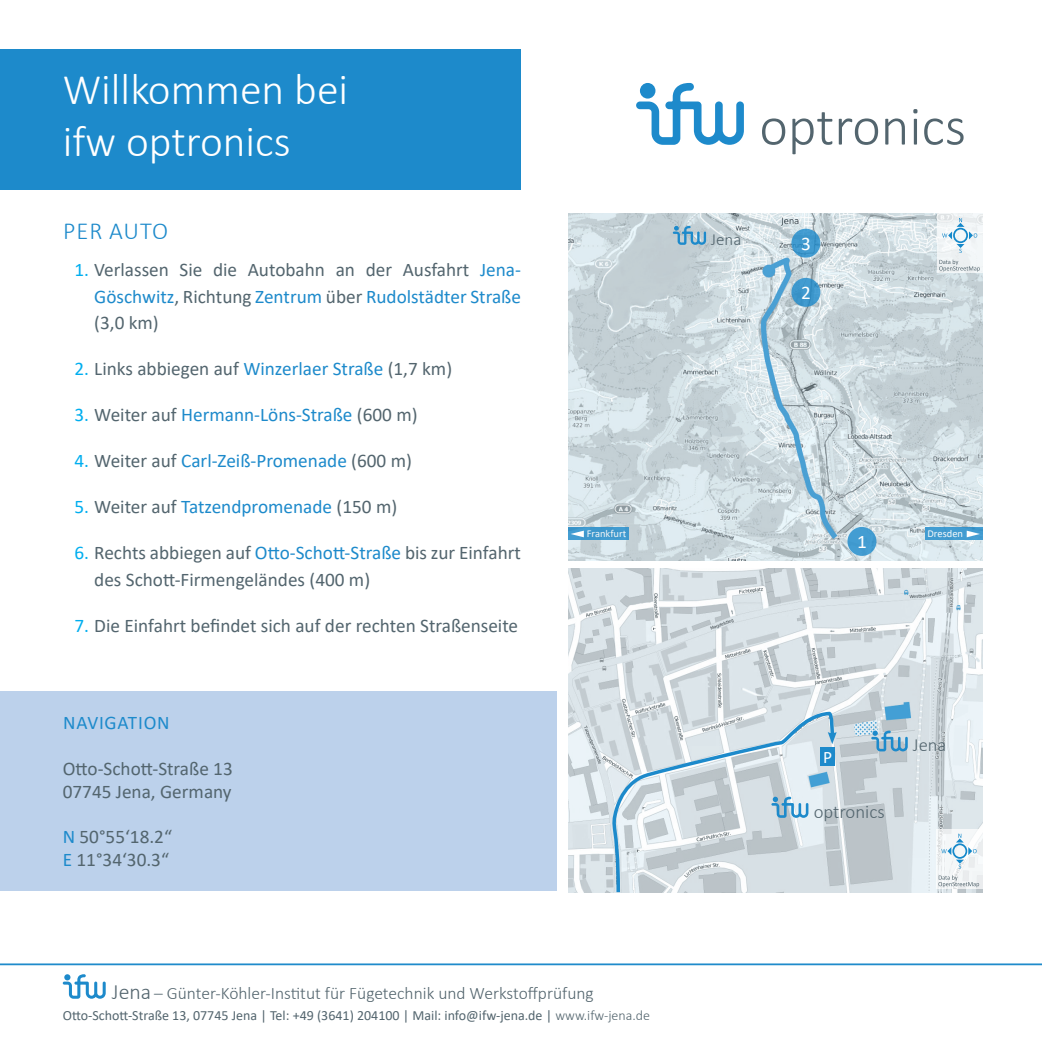
<style>
.page{position:relative;width:1042px;height:1042px;background:#fff}
.page>*{position:absolute;margin:0;border:0;box-sizing:border-box;transform-origin:0 0}
.t1{font:300 55.3px "Calibri";color:#53656e}
.t2{font:300 43.75px "Calibri";color:#fff}
.t3{font:300 24.5px "Calibri";letter-spacing:.04em;color:#1d8acb}
.t4{font:300 21.88px "Calibri";color:#53656e}
.t5{font:19.25px/26.2px "Calibri";color:#53656e;text-align:justify}
.t6{font:19.25px "Calibri";color:#1d8acb}
.t7{font:19.25px "Calibri";letter-spacing:.04em;color:#1d8acb}
.t8{font:19.25px "Calibri";color:#fff}
.t9{font:300 18.9px "Calibri";color:#53656e}
.t10{font:300 18.55px "Calibri";color:#53656e}
.t11{font:300 17.5px "Calibri";color:#53656e}
.t12{font:17.5px "Calibri";color:#fff}
.t13{font:300 16.97px "Calibri";color:#53656e}
.t14{font:14px "Calibri";color:#53656e}
.t15{font:10.5px "Calibri";color:#fff}
.s1{color:#00aeef}
.s2{color:#1d8acb}
.s3{color:#53656e}
.s4{font-weight:300}
</style>
<div class="page">
<img style="left:568px;top:568px;width:414px;height:324px">
<img style="left:568px;top:213px;width:414px;height:347px">
<div style="left:0;top:50px;width:521px;height:140px;background:#1d8acb"></div>
<svg style="left:636px;top:83px;width:108px;height:62px"></svg>
<svg style="left:63px;top:974px;width:43px;height:24px"></svg>
<div style="left:0;top:691px;width:557px;height:199px;background:#bcd1eb"></div>
<svg style="left:936px;top:829px;width:46px;height:59px"></svg>
<svg style="left:941px;top:833px;width:35px;height:35px"></svg>
<svg style="left:938px;top:875px;width:41px;height:12px"></svg>
<svg style="left:610px;top:709px;width:226px;height:184px;background:#cdd9e0"></svg>
<svg style="left:871px;top:730px;width:37px;height:21px"></svg>
<hr style="left:0;top:963px;width:1042px;height:1px;background:#1d8acb">
<hr style="left:0;top:964px;width:1042px;height:1px;background:#1d8acb">
<div style="left:568px;top:527px;width:61px;height:13px;background:#3e98cd"></div>
<svg style="left:571px;top:531px;width:13px;height:6px"></svg>
<div style="left:925px;top:527px;width:57px;height:13px;background:#429cd1"></div>
<svg style="left:966px;top:531px;width:14px;height:6px"></svg>
<svg style="left:937px;top:213px;width:46px;height:60px"></svg>
<svg style="left:942px;top:218px;width:35px;height:35px"></svg>
<svg style="left:939px;top:259px;width:41px;height:13px"></svg>
<svg style="left:673px;top:226px;width:33px;height:19px"></svg>
<div style="left:847px;top:527px;width:29px;height:29px;background:#439dd2;border-radius:50%"></div>
<svg style="left:791px;top:278px;width:29px;height:29px"></svg>
<svg style="left:791px;top:229px;width:29px;height:29px"></svg>
<div style="left:820px;top:748px;width:14px;height:18px;background:#1d8acb"></div>
<p class="t2" style="left:63px;top:62px;width:287px">Willkommen bei</p>
<p class="t2" style="left:63px;top:114px;width:229px">ifw optronics</p>
<p class="t3" style="left:63px;top:215px;width:106px">PER AUTO</p>
<p class="t5" style="left:94px;top:256px;width:428px;text-indent:-20px"><span class="s1">1.</span> Verlassen Sie die Autobahn an der Ausfahrt <span class="s2">Jena-Göschwitz</span>, Richtung <span class="s2">Zentrum</span> über <span class="s2">Rudolstädter Straße </span>(3,0 km)</p>
<p class="t5" style="left:74px;top:355px;width:379px"><span class="s1">2.</span> Links abbiegen auf <span class="s2">Winzerlaer Straße</span> (1,7 km)</p>
<p class="t6" style="left:74px;top:401px;width:345px"><span class="s1">3.</span> <span class="s3">Weiter auf</span> Hermann-Löns-Straße <span class="s3">(600 m)</span></p>
<p class="t6" style="left:74px;top:447px;width:339px"><span class="s1">4.</span> <span class="s3">Weiter auf</span> Carl-Zeiß-Promenade <span class="s3">(600 m)</span></p>
<p class="t6" style="left:74px;top:493px;width:324px"><span class="s1">5.</span> <span class="s3">Weiter auf</span> Tatzendpromenade <span class="s3">(150 m)</span></p>
<p class="t5" style="left:94px;top:539px;width:428px;text-indent:-20px"><span class="s1">6.</span> Rechts abbiegen auf <span class="s2">Otto-Schott-Straße</span> bis zur Einfahrt des Schott-Firmengeländes (400 m)</p>
<p class="t5" style="left:74px;top:612px;width:445px"><span class="s1">7.</span> Die Einfahrt befindet sich auf der rechten Straßenseite</p>
<p class="t7" style="left:63px;top:710px;width:108px">NAVIGATION</p>
<p class="t5" style="left:63px;top:755px;width:172px">Otto-Schott-Straße 13</p>
<p class="t5" style="left:63px;top:778px;width:170px">07745 Jena, Germany</p>
<p class="t5" style="left:63px;top:823px;width:111px"><span class="s2">N</span> 50°55‘18.2“</p>
<p class="t5" style="left:63px;top:846px;width:108px"><span class="s2">E</span> 11°34‘30.3“</p>
<p class="t1" style="left:759px;top:92px;width:208px">optronics</p>
<p class="t13" style="left:711px;top:228px;width:32px">Jena</p>
<p class="t8" style="left:801px;top:230px;width:11px">3</p>
<p class="t8" style="left:801px;top:279px;width:11px">2</p>
<p class="t15" style="left:587px;top:526px;width:41px">Frankfurt</p>
<p class="t15" style="left:927px;top:526px;width:37px">Dresden</p>
<p class="t8" style="left:857px;top:528px;width:11px">1</p>
<p class="t12" style="left:823px;top:745px;width:11px">P</p>
<p class="t9" style="left:814px;top:800px;width:72px">optronics</p>
<p class="t10" style="left:913px;top:733px;width:35px">Jena</p>
<p class="t4" style="left:112px;top:978px;width:41px">Jena</p>
<p class="t11" style="left:154px;top:982px;width:441px">– Günter-Köhler-Institut für Fügetechnik und Werkstoffprüfung</p>
<p class="t14" style="left:63px;top:1005px;width:589px">Otto-Schott-Straße 13, 07745 Jena | Tel: +49 (3641) 204100 | Mail: info@ifw-jena.de | <span class="s4">www.ifw-jena.de</span></p>
</div>
